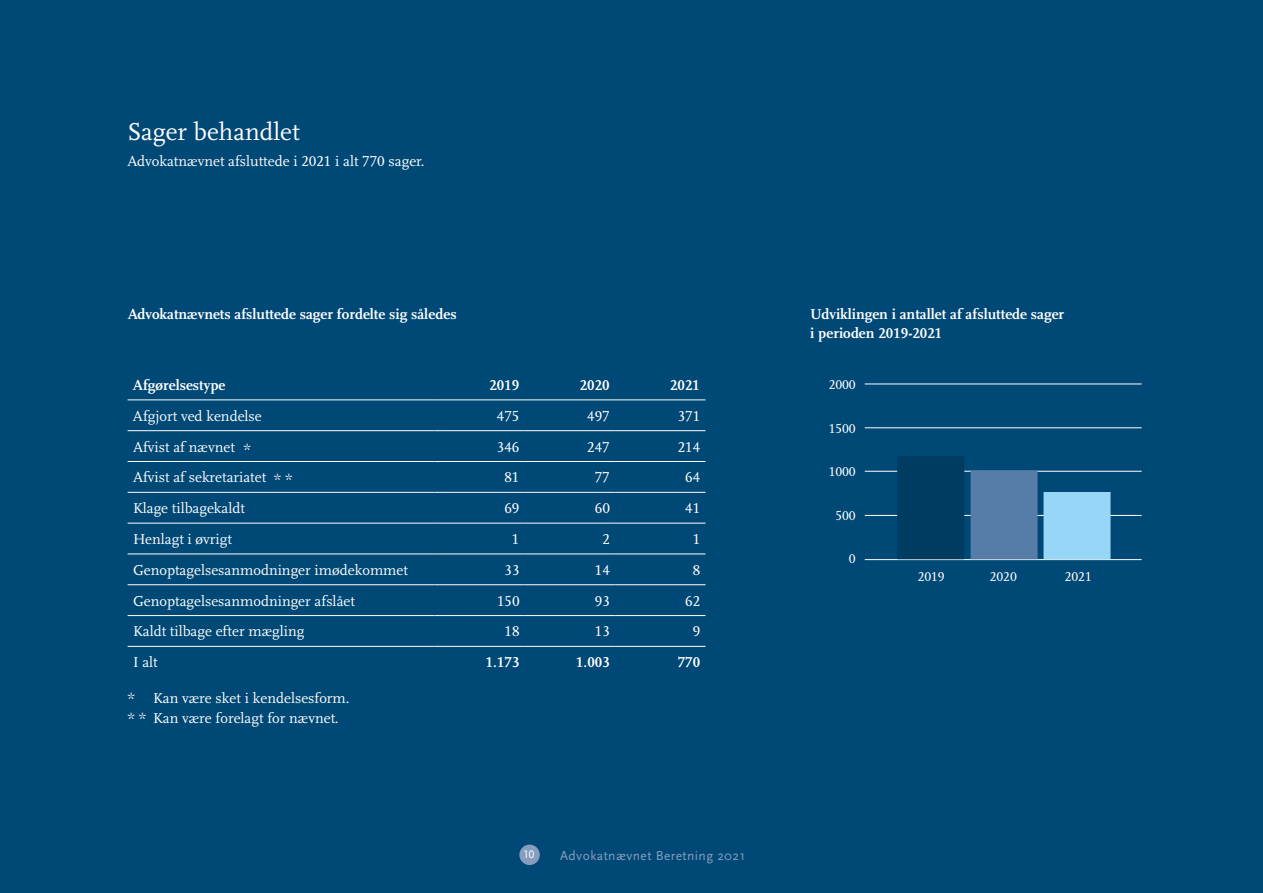
<style>
.page{position:relative;width:1263px;height:893px;background:#004875}
.page>*{position:absolute;margin:0;border:0;box-sizing:border-box;transform-origin:0 0}
.t1{font:25.5px "Scala Pro";color:#fff}
.t2{font:15px/19.5px "Scala Pro";color:#fff}
.t3{font:700 15px/19.5px "Scala Pro";color:#fff}
.t4{font:13.5px "Scala Pro";color:#fff}
.t5{font:13.5px "Scala Sans Pro";letter-spacing:.03em;color:#879dbe}
.t6{font:11.4px "Scala Sans Pro";color:#fff}
</style>
<div class="page">
<hr style="left:128px;top:399px;width:306px;height:1px;background:#fff">
<hr style="left:434px;top:399px;width:91px;height:1px;background:#fff">
<hr style="left:525px;top:399px;width:90px;height:1px;background:#fff">
<hr style="left:615px;top:399px;width:90px;height:1px;background:#fff">
<hr style="left:128px;top:430px;width:306px;height:1px;background:#fff">
<hr style="left:434px;top:430px;width:91px;height:1px;background:#fff">
<hr style="left:525px;top:430px;width:90px;height:1px;background:#fff">
<hr style="left:615px;top:430px;width:90px;height:1px;background:#fff">
<hr style="left:128px;top:461px;width:306px;height:1px;background:#fff">
<hr style="left:434px;top:461px;width:91px;height:1px;background:#fff">
<hr style="left:525px;top:461px;width:90px;height:1px;background:#fff">
<hr style="left:615px;top:461px;width:90px;height:1px;background:#fff">
<hr style="left:128px;top:492px;width:306px;height:1px;background:#fff">
<hr style="left:434px;top:492px;width:91px;height:1px;background:#fff">
<hr style="left:525px;top:492px;width:90px;height:1px;background:#fff">
<hr style="left:615px;top:492px;width:90px;height:1px;background:#fff">
<hr style="left:128px;top:523px;width:306px;height:1px;background:#fff">
<hr style="left:434px;top:523px;width:91px;height:1px;background:#fff">
<hr style="left:525px;top:523px;width:90px;height:1px;background:#fff">
<hr style="left:615px;top:523px;width:90px;height:1px;background:#fff">
<hr style="left:128px;top:554px;width:306px;height:1px;background:#fff">
<hr style="left:434px;top:554px;width:91px;height:1px;background:#fff">
<hr style="left:525px;top:554px;width:90px;height:1px;background:#fff">
<hr style="left:615px;top:554px;width:90px;height:1px;background:#fff">
<hr style="left:128px;top:584px;width:306px;height:1px;background:#fff">
<hr style="left:434px;top:584px;width:91px;height:1px;background:#fff">
<hr style="left:525px;top:584px;width:90px;height:1px;background:#fff">
<hr style="left:615px;top:584px;width:90px;height:1px;background:#fff">
<hr style="left:128px;top:615px;width:306px;height:1px;background:#fff">
<hr style="left:434px;top:615px;width:91px;height:1px;background:#fff">
<hr style="left:525px;top:615px;width:90px;height:1px;background:#fff">
<hr style="left:615px;top:615px;width:90px;height:1px;background:#fff">
<hr style="left:128px;top:646px;width:306px;height:1px;background:#fff">
<hr style="left:434px;top:646px;width:91px;height:1px;background:#fff">
<hr style="left:525px;top:646px;width:90px;height:1px;background:#fff">
<hr style="left:615px;top:646px;width:90px;height:1px;background:#fff">
<hr style="left:865px;top:384px;width:277px;height:1px;background:#fff">
<hr style="left:865px;top:427px;width:277px;height:1px;background:#fff">
<hr style="left:865px;top:471px;width:277px;height:1px;background:#fff">
<hr style="left:865px;top:515px;width:277px;height:1px;background:#fff">
<hr style="left:865px;top:559px;width:277px;height:1px;background:#fff">
<div style="left:970px;top:471px;width:67px;height:88px;background:#567ca8"></div>
<div style="left:897px;top:456px;width:67px;height:103px;background:#003b61"></div>
<div style="left:1043px;top:492px;width:67px;height:67px;background:#96d6f7"></div>
<div style="left:519px;top:845px;width:21px;height:20px;background:#879dbe;border-radius:50%"></div>
<h1 class="t1" style="left:128px;top:117px;width:174px">Sager behandlet</h1>
<p class="t2" style="left:128px;top:151px;width:298px">Advokatnævnet afsluttede i 2021 i alt 770 sager.</p>
<p class="t3" style="left:128px;top:304px;width:330px">Advokatnævnets afsluttede sager fordelte sig således</p>
<p class="t3" style="left:133px;top:375px;width:94px">Afgørelsestype</p>
<p class="t3" style="left:489px;top:375px;width:31px">2019</p>
<p class="t3" style="left:580px;top:375px;width:31px">2020</p>
<p class="t3" style="left:670px;top:375px;width:31px">2021</p>
<p class="t2" style="left:133px;top:406px;width:130px">Afgjort ved kendelse</p>
<p class="t2" style="left:497px;top:406px;width:24px">475</p>
<p class="t2" style="left:587px;top:406px;width:24px">497</p>
<p class="t2" style="left:678px;top:406px;width:24px">371</p>
<p class="t2" style="left:133px;top:437px;width:103px">Afvist af nævnet</p>
<p class="t2" style="left:497px;top:437px;width:24px">346</p>
<p class="t2" style="left:587px;top:437px;width:24px">247</p>
<p class="t2" style="left:678px;top:437px;width:24px">214</p>
<p class="t2" style="left:133px;top:468px;width:135px">Afvist af sekretariatet</p>
<p class="t2" style="left:504px;top:468px;width:16px">81</p>
<p class="t2" style="left:595px;top:468px;width:16px">77</p>
<p class="t2" style="left:685px;top:468px;width:16px">64</p>
<p class="t2" style="left:133px;top:499px;width:113px">Klage tilbagekaldt</p>
<p class="t2" style="left:504px;top:499px;width:16px">69</p>
<p class="t2" style="left:595px;top:499px;width:16px">60</p>
<p class="t2" style="left:685px;top:499px;width:16px">41</p>
<p class="t2" style="left:133px;top:530px;width:100px">Henlagt i øvrigt</p>
<p class="t2" style="left:512px;top:530px;width:9px">1</p>
<p class="t2" style="left:602px;top:530px;width:9px">2</p>
<p class="t2" style="left:693px;top:530px;width:9px">1</p>
<p class="t2" style="left:133px;top:560px;width:276px">Genoptagelsesanmodninger imødekommet</p>
<p class="t2" style="left:504px;top:560px;width:16px">33</p>
<p class="t2" style="left:595px;top:560px;width:16px">14</p>
<p class="t2" style="left:693px;top:560px;width:9px">8</p>
<p class="t2" style="left:133px;top:591px;width:223px">Genoptagelsesanmodninger afslået</p>
<p class="t2" style="left:497px;top:591px;width:24px">150</p>
<p class="t2" style="left:595px;top:591px;width:16px">93</p>
<p class="t2" style="left:685px;top:591px;width:16px">62</p>
<p class="t2" style="left:133px;top:622px;width:173px">Kaldt tilbage efter mægling</p>
<p class="t2" style="left:504px;top:622px;width:16px">18</p>
<p class="t2" style="left:595px;top:622px;width:16px">13</p>
<p class="t2" style="left:693px;top:622px;width:9px">9</p>
<p class="t2" style="left:133px;top:653px;width:26px">I alt</p>
<p class="t3" style="left:486px;top:653px;width:35px">1.173</p>
<p class="t3" style="left:576px;top:653px;width:35px">1.003</p>
<p class="t3" style="left:678px;top:653px;width:24px">770</p>
<p class="t2" style="left:243px;top:440px;width:9px">*</p>
<p class="t2" style="left:274px;top:469px;width:20px">* *</p>
<p class="t2" style="left:128px;top:689px;width:224px">* Kan være sket i kendelsesform. * * Kan være forelagt for nævnet.</p>
<p class="t6" style="left:524px;top:848px;width:12px">10</p>
<p class="t5" style="left:560px;top:848px;width:186px">Advokatnævnet Beretning 2021</p>
<p class="t3" style="left:810px;top:304px;width:255px">Udviklingen i antallet af afsluttede sager i perioden 2019-2021</p>
<p class="t4" style="left:829px;top:377px;width:28px">2000</p>
<p class="t4" style="left:829px;top:421px;width:28px">1500</p>
<p class="t4" style="left:829px;top:464px;width:28px">1000</p>
<p class="t4" style="left:835px;top:508px;width:22px">500</p>
<p class="t4" style="left:849px;top:551px;width:8px">0</p>
<p class="t4" style="left:918px;top:569px;width:28px">2019</p>
<p class="t4" style="left:990px;top:569px;width:28px">2020</p>
<p class="t4" style="left:1065px;top:569px;width:28px">2021</p>
</div>
